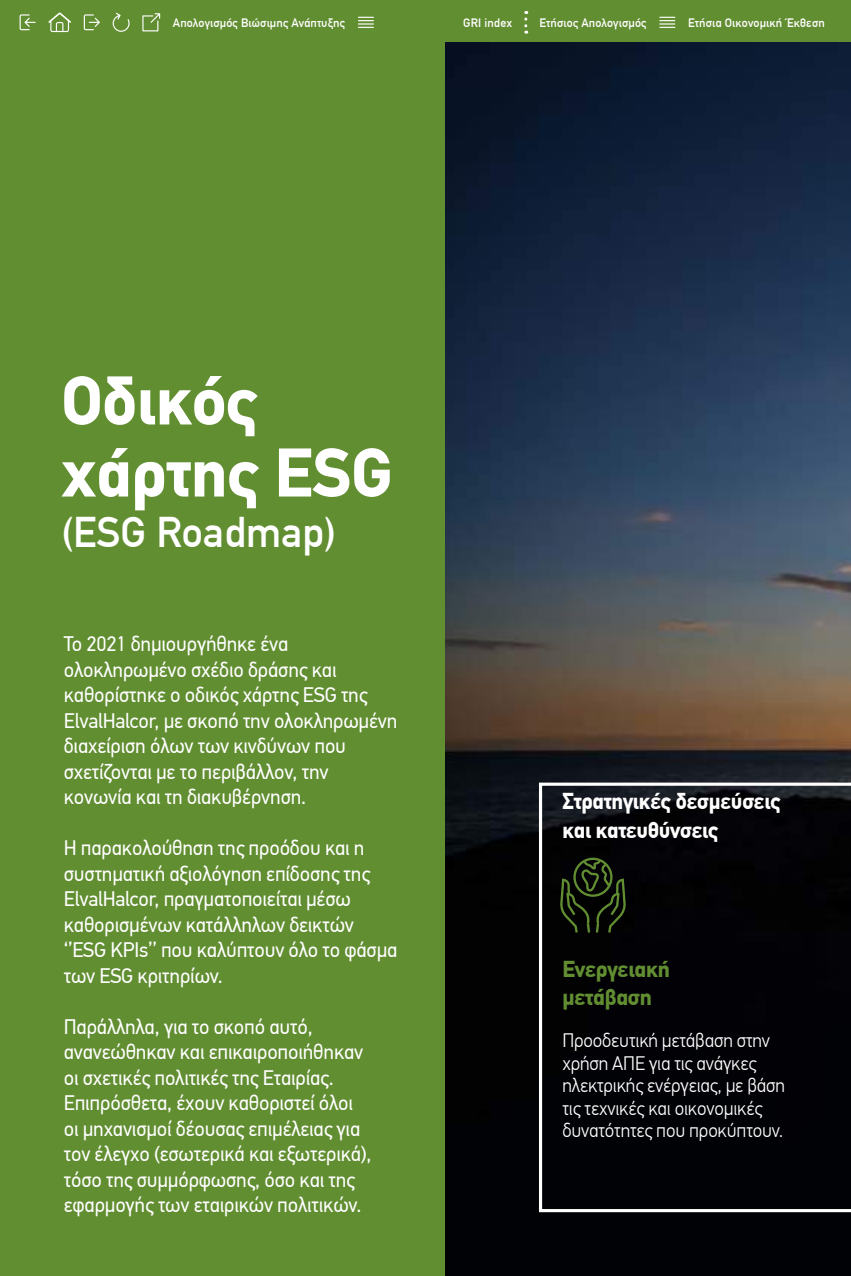
<style>
.page{position:relative;width:851px;height:1276px;background:#fff}
.page>*{position:absolute;margin:0;border:0;box-sizing:border-box;transform-origin:0 0}
.t1{font:700 67.5px/72px "CF Din";color:#fff}
.t2{font:42px "CF Din";color:#fff}
.t3{font:700 22.5px/28.5px "CF Din";letter-spacing:-.01em;color:#fff}
.t4{font:700 22.5px/28.5px "CF Din";letter-spacing:-.01em;color:#628e32}
.t5{font:21px/25.5px "PF Din Text Pro";letter-spacing:-.01em;color:#fff}
.t6{font:300 19.5px/22.5px "PF Din Text Pro";letter-spacing:-.01em;color:#fff}
.t7{font:12px "CF Din";letter-spacing:.01em;color:#fff}
</style>
<div class="page">
<div style="left:0;top:0;width:850px;height:43px;background:#628e32"></div>
<hr style="left:850px;top:0;width:1px;height:43px;background:#628e32">
<svg style="left:20px;top:14px;width:16px;height:16px"></svg>
<svg style="left:84px;top:14px;width:16px;height:16px"></svg>
<svg style="left:48px;top:12px;width:23px;height:20px"></svg>
<svg style="left:113px;top:13px;width:17px;height:19px"></svg>
<svg style="left:142px;top:13px;width:18px;height:18px"></svg>
<svg style="left:358px;top:17px;width:16px;height:11px"></svg>
<svg style="left:659px;top:17px;width:16px;height:11px"></svg>
<svg style="left:524px;top:11px;width:3px;height:23px"></svg>
<img style="left:444px;top:43px;width:406px;height:1233px">
<div style="left:0;top:43px;width:444px;height:1233px;background:#628e32"></div>
<svg style="left:539px;top:782px;width:311px;height:430px;background:#09090c"></svg>
<svg style="left:560px;top:857px;width:66px;height:75px;background:#18220e"></svg>
<p class="t7" style="left:173px;top:16px;width:174px">Απολογισμός Βιώσιμης Ανάπτυξης</p>
<p class="t7" style="left:463px;top:16px;width:50px">GRI index</p>
<p class="t7" style="left:539px;top:16px;width:109px">Ετήσιος Απολογισμός</p>
<p class="t7" style="left:688px;top:16px;width:138px">Ετήσια Οικονομική Έκθεση</p>
<h1 class="t1" style="left:61px;top:366px;width:332px">Oδικός χάρτης ESG</h1>
<h2 class="t2" style="left:61px;top:509px;width:276px">(ESG Roadmap)</h2>
<p class="t5" style="left:64px;top:631px;width:335px">Το 2021 δημιουργήθηκε ένα ολοκληρωμένο σχέδιο δράσης και καθορίστηκε ο οδικός χάρτης ESG της<br>ElvalHalcor, με σκοπό την ολοκληρωμένη διαχείριση όλων των κινδύνων που σχετίζονται με το περιβάλλον, την κονωνία και τη διακυβέρνηση.</p>
<p class="t5" style="left:64px;top:835px;width:335px">Η παρακολούθηση της προόδου και η συστηματική αξιολόγηση επίδοσης της ElvalHalcor, πραγματοποιείται μέσω καθορισμένων κατάλληλων δεικτών ‘’ESG KPIs’’ που καλύπτουν όλο το φάσμα των ESG κριτηρίων.</p>
<p class="t5" style="left:64px;top:1013px;width:309px">Παράλληλα, για το σκοπό αυτό, ανανεώθηκαν και επικαιροποιήθηκαν οι σχετικές πολιτικές της Εταιρίας.<br>Επιπρόσθετα, έχουν καθοριστεί όλοι οι μηχανισμοί δέουσας επιμέλειας για τον έλεγχο (εσωτερικά και εξωτερικά), τόσο της συμμόρφωσης, όσο και της εφαρμογής των εταιρικών πολιτικών.</p>
<p class="t3" style="left:562px;top:787px;width:220px">Στρατηγικές δεσμεύσεις και κατευθύνσεις</p>
<p class="t4" style="left:562px;top:954px;width:109px">Ενεργειακή μετάβαση</p>
<p class="t6" style="left:562px;top:1029px;width:224px">Προοδευτική μετάβαση στην χρήση ΑΠΕ για τις ανάγκες ηλεκτρικής ενέργειας, με βάση τις τεχνικές και οικονομικές δυνατότητες που προκύπτουν.</p>
</div>
